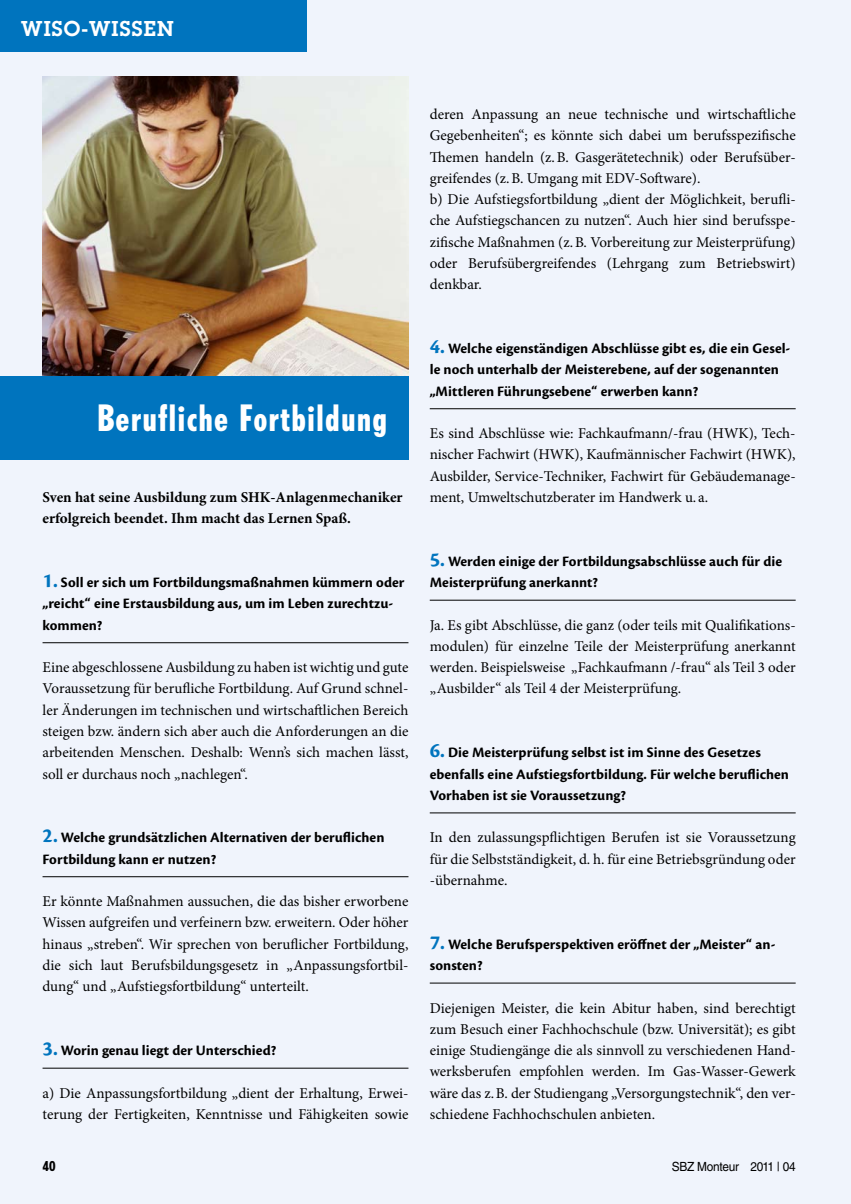
<style>
.page{position:relative;width:851px;height:1204px;background:#fff}
.page>*{position:absolute;margin:0;border:0;box-sizing:border-box;transform-origin:0 0}
.t1{font:800 condensed 36px "Tempo Std";letter-spacing:.03em;color:#fff}
.t2{font:600 21px "Lubalin Graph Std";letter-spacing:.05em;color:#fff}
.t3{font:15px/21.3px "Minion Pro";color:#000;text-align:justify}
.t4{font:700 15px/21.3px "Cronos Pro";color:#000}
.t5{font:700 15px/21.3px "Minion Pro";color:#000}
.t6{font:800 condensed 13.5px "Tempo Std";color:#000}
.t7{font:12.6px "Helvetica LT Std";letter-spacing:-.02em;color:#000;scale:.94 1}
.s1{font-size:21px;color:#0074be}
</style>
<div class="page">
<div style="left:0;top:0;width:850px;height:1203px;background:#f0f4fc"></div>
<img style="left:43px;top:77px;width:365px;height:298px">
<div style="left:0;top:375px;width:408px;height:84px;background:#0074be"></div>
<hr style="left:43px;top:642px;width:365px;height:1px;background:#000">
<hr style="left:43px;top:876px;width:365px;height:1px;background:#000">
<hr style="left:43px;top:1067px;width:365px;height:1px;background:#000">
<hr style="left:429px;top:408px;width:366px;height:1px;background:#000">
<hr style="left:429px;top:600px;width:366px;height:1px;background:#000">
<hr style="left:429px;top:812px;width:366px;height:1px;background:#000">
<hr style="left:429px;top:982px;width:366px;height:1px;background:#000">
<div style="left:0;top:0;width:306px;height:51px;background:#0074be"></div>
<h2 class="t2" style="left:21px;top:15px;width:154px">WISO-WISSEN</h2>
<h1 class="t1" style="left:97px;top:395px;width:291px">Berufliche Fortbildung</h1>
<p class="t5" style="left:43px;top:486px;width:361px">Sven hat seine Ausbildung zum SHK-Anlagenmechaniker erfolgreich beendet. Ihm macht das Lernen Spaß.</p>
<p class="t4" style="left:43px;top:572px;width:363px"><span class="s1">1.</span> Soll er sich um Fortbildungsmaßnahmen kümmern oder „reicht“ eine Erstausbildung aus, um im Leben zurechtzu&shy;kommen?</p>
<p class="t3" style="left:43px;top:656px;width:367px">Eine abgeschlossene Ausbildung zu haben ist wichtig und gute Voraussetzung für berufliche Fortbildung. Auf Grund schnel&shy;ler Änderungen im technischen und wirtschaftlichen Bereich steigen bzw. ändern sich aber auch die Anforderungen an die arbeitenden Menschen. Deshalb: Wenn’s sich machen lässt, soll er durchaus noch „nachlegen“.</p>
<p class="t4" style="left:43px;top:827px;width:343px"><span class="s1">2.</span> Welche grundsätzlichen Alternativen der beruflichen<br>Fortbildung kann er nutzen?</p>
<p class="t3" style="left:43px;top:890px;width:367px">Er könnte Maßnahmen aussuchen, die das bisher erworbene Wissen aufgreifen und verfeinern bzw. erweitern. Oder höher hinaus „streben“. Wir sprechen von beruflicher Fortbildung, die sich laut Berufsbildungsgesetz in „Anpassungsfortbil&shy;dung“ und „Aufstiegsfortbildung“ unterteilt.</p>
<p class="t4" style="left:43px;top:1039px;width:235px"><span class="s1">3.</span> Worin genau liegt der Unterschied?</p>
<p class="t3" style="left:43px;top:1082px;width:367px">a) Die Anpassungsfortbildung „dient der Erhaltung, Erwei&shy;terung der Fertigkeiten, Kenntnisse und Fähigkeiten sowie</p>
<p class="t3" style="left:429px;top:104px;width:367px;text-align:left">deren Anpassung an neue technische und wirtschaftliche Gegebenheiten“; es könnte sich dabei um berufsspezifische Themen handeln (z.B. Gasgerätetechnik) oder Berufsüber&shy;greifendes (z.B. Umgang mit EDV-Software).<br>b) Die Aufstiegsfortbildung „dient der Möglichkeit, berufli&shy;che Aufstiegschancen zu nutzen“. Auch hier sind berufsspe&shy;zifische Maßnahmen (z.B. Vorbereitung zur Meisterprüfung) oder Berufsübergreifendes (Lehrgang zum Betriebswirt) denkbar.</p>
<p class="t4" style="left:429px;top:338px;width:362px"><span class="s1">4.</span> Welche eigenständigen Abschlüsse gibt es, die ein Gesel&shy;le noch unterhalb der Meisterebene, auf der sogenannten „Mittleren Führungsebene“ erwerben kann?</p>
<p class="t3" style="left:429px;top:423px;width:367px">Es sind Abschlüsse wie: Fachkaufmann/-frau (HWK), Tech&shy;nischer Fachwirt (HWK), Kaufmännischer Fachwirt (HWK), Ausbilder, Service-Techniker, Fachwirt für Gebäudemanage&shy;ment, Umweltschutzberater im Handwerk u. a.</p>
<p class="t4" style="left:429px;top:550px;width:354px"><span class="s1">5.</span> Werden einige der Fortbildungsabschlüsse auch für die<br>Meisterprüfung anerkannt?</p>
<p class="t3" style="left:429px;top:614px;width:367px">Ja. Es gibt Abschlüsse, die ganz (oder teils mit Qualifikations&shy;modulen) für einzelne Teile der Meisterprüfung anerkannt werden. Beispielsweise „Fachkaufmann /-frau“ als Teil 3 oder „Ausbilder“ als Teil 4 der Meisterprüfung.</p>
<p class="t4" style="left:429px;top:742px;width:361px"><span class="s1">6.</span> Die Meisterprüfung selbst ist im Sinne des Gesetzes ebenfalls eine Aufstiegsfortbildung. Für welche beruflichen<br>Vorhaben ist sie Voraussetzung?</p>
<p class="t3" style="left:429px;top:827px;width:367px">In den zulassungspflichtigen Berufen ist sie Voraussetzung für die Selbstständigkeit, d. h. für eine Betriebsgründung oder -übernahme.</p>
<p class="t4" style="left:429px;top:933px;width:347px"><span class="s1">7.</span> Welche Berufsperspektiven eröffnet der „Meister“ an&shy;sonsten?</p>
<p class="t3" style="left:429px;top:997px;width:367px">Diejenigen Meister, die kein Abitur haben, sind berechtigt zum Besuch einer Fachhochschule (bzw. Universität); es gibt einige Studiengänge die als sinnvoll zu verschiedenen Hand&shy;werksberufen empfohlen werden. Im Gas-Wasser-Gewerk wäre das z.B. der Studiengang „Versorgungstechnik“, den ver&shy;schiedene Fachhochschulen anbieten.</p>
<p class="t6" style="left:43px;top:1157px;width:14px">40</p>
<p class="t7" style="left:671px;top:1158px;width:133px">SBZ Monteur 2011 | 04</p>
</div>
